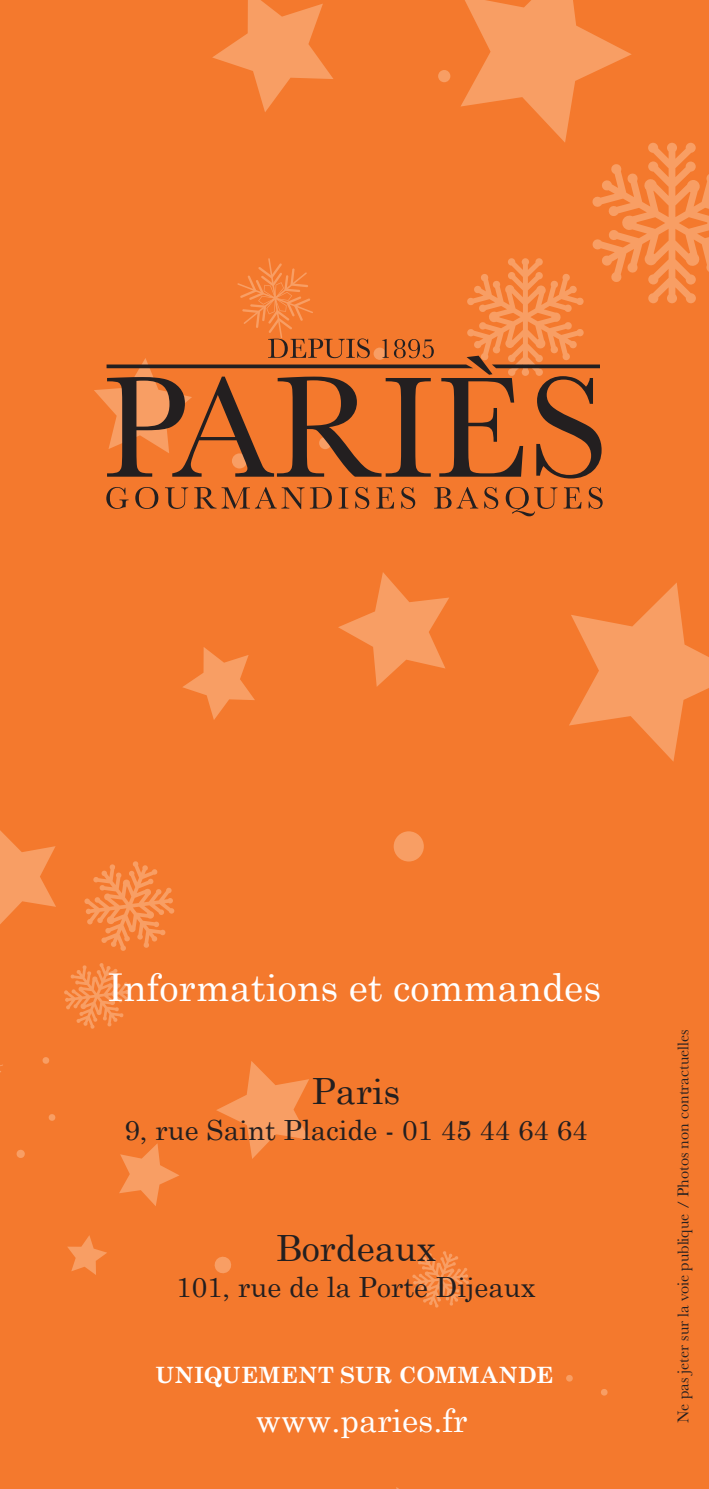
<style>
.page{position:relative;width:709px;height:1489px;background:#fff}
.page>*{position:absolute;margin:0;border:0;box-sizing:border-box;transform-origin:0 0}
.t1{font:38.25px "Century Schoolbook";color:#fff}
.t2{font:36.25px "Century Schoolbook";color:#231f20}
.t3{font:32.5px "Century Schoolbook";color:#fff}
.t4{font:27.75px "Century Schoolbook";color:#231f20}
.t5{font:700 22.5px "Century Schoolbook";letter-spacing:.02em;color:#fff}
.t6{font:16.25px "Baskerville";color:#231f20}
</style>
<div class="page">
<div style="left:0;top:0;width:709px;height:1488px;background:#f4792d"></div>
<svg style="left:0;top:830px;width:56px;height:94px"></svg>
<svg style="left:216px;top:1061px;width:94px;height:97px"></svg>
<svg style="left:67px;top:1235px;width:40px;height:39px"></svg>
<svg style="left:119px;top:1143px;width:60px;height:63px"></svg>
<svg style="left:412px;top:1251px;width:57px;height:56px"></svg>
<svg style="left:64px;top:963px;width:66px;height:65px"></svg>
<svg style="left:84px;top:861px;width:90px;height:90px"></svg>
<svg style="left:214px;top:1256px;width:17px;height:18px"></svg>
<svg style="left:16px;top:1149px;width:9px;height:9px"></svg>
<svg style="left:48px;top:1114px;width:8px;height:7px"></svg>
<svg style="left:42px;top:1057px;width:8px;height:7px"></svg>
<svg style="left:566px;top:1375px;width:7px;height:6px"></svg>
<svg style="left:601px;top:1389px;width:7px;height:6px"></svg>
<svg style="left:569px;top:583px;width:140px;height:178px"></svg>
<svg style="left:182px;top:647px;width:73px;height:73px"></svg>
<svg style="left:338px;top:572px;width:111px;height:115px"></svg>
<div style="left:394px;top:831px;width:30px;height:30px;background:#f89e64;border-radius:50%"></div>
<svg style="left:106px;top:487px;width:23px;height:22px"></svg>
<svg style="left:135px;top:487px;width:23px;height:22px"></svg>
<svg style="left:165px;top:487px;width:23px;height:22px"></svg>
<svg style="left:194px;top:487px;width:110px;height:22px"></svg>
<svg style="left:310px;top:487px;width:22px;height:21px"></svg>
<svg style="left:338px;top:487px;width:10px;height:21px"></svg>
<svg style="left:355px;top:487px;width:14px;height:22px"></svg>
<svg style="left:376px;top:487px;width:18px;height:21px"></svg>
<svg style="left:401px;top:487px;width:14px;height:22px"></svg>
<svg style="left:434px;top:487px;width:44px;height:21px"></svg>
<svg style="left:484px;top:487px;width:14px;height:22px"></svg>
<svg style="left:505px;top:487px;width:52px;height:29px"></svg>
<svg style="left:563px;top:487px;width:18px;height:21px"></svg>
<svg style="left:588px;top:487px;width:14px;height:22px"></svg>
<svg style="left:94px;top:0;width:615px;height:478px"></svg>
<h1 class="t1" style="left:108px;top:963px;width:495px">Informations et commandes</h1>
<h2 class="t2" style="left:312px;top:1068px;width:90px">Paris</h2>
<h3 class="t4" style="left:124px;top:1112px;width:465px">9, rue Saint Placide - 01 45 44 64 64</h3>
<h2 class="t2" style="left:276px;top:1225px;width:162px">Bordeaux</h2>
<h3 class="t4" style="left:176px;top:1268px;width:361px">101, rue de la Porte Dijeaux</h3>
<h3 class="t5" style="left:155px;top:1361px;width:399px">UNIQUEMENT SUR COMMANDE</h3>
<h3 class="t3" style="left:256px;top:1399px;width:213px">www.paries.fr</h3>
<p class="t6" style="left:673px;top:1422px;width:395px;rotate:-90deg">Ne pas jeter sur la voie publique / Photos non contractuelles</p>
</div>
